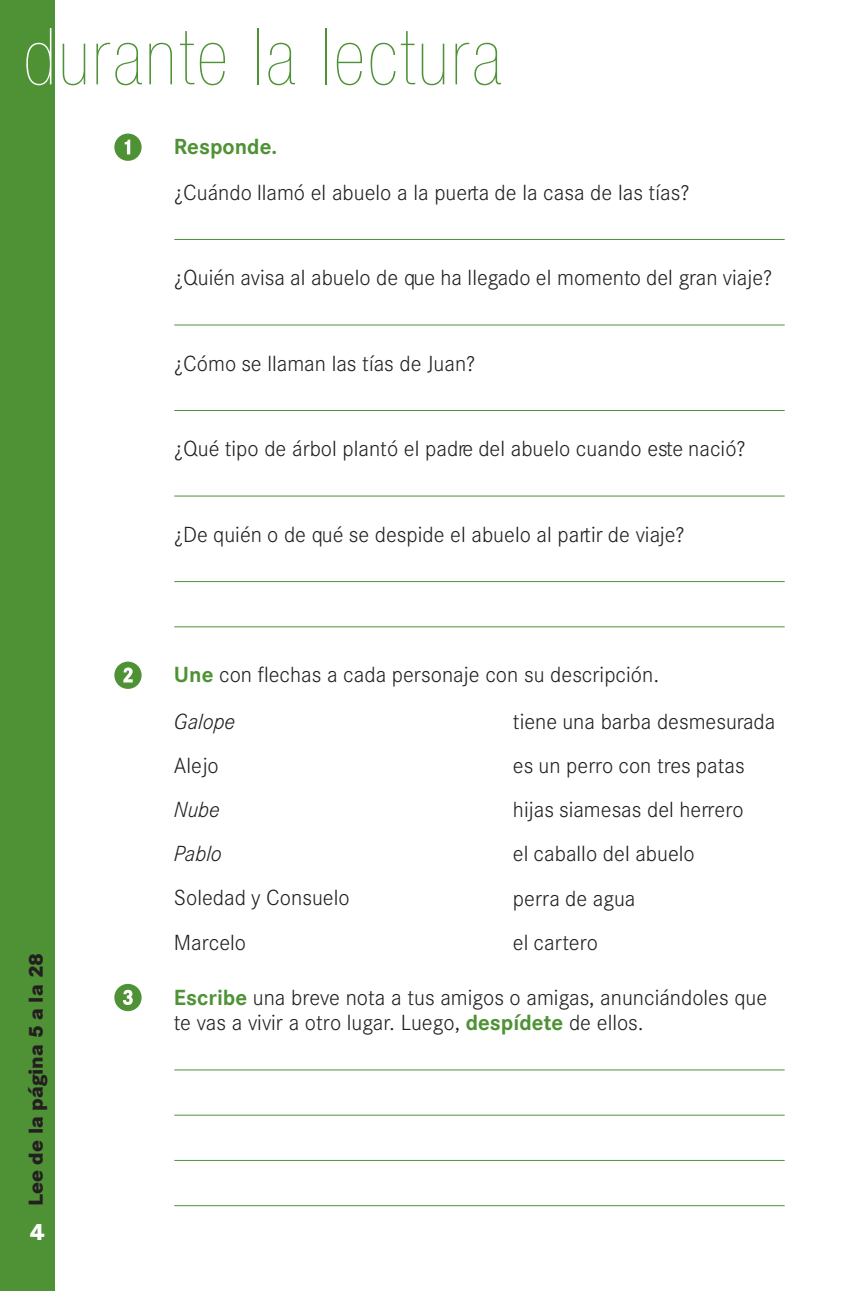
<style>
.page{position:relative;width:844px;height:1291px;background:#fff}
.page>*{position:absolute;margin:0;border:0;box-sizing:border-box;transform-origin:0 0}
.t1{font:900 condensed 78.75px "Helvetica Neue";letter-spacing:.04em;color:#4f9236}
.t2{font:800 24.5px "Corporate S";color:#fff}
.t3{font:300 22.75px/44.1px "Corporate S";color:#231f20}
.t4{font:700 22.75px "Corporate S";color:#4f9236}
.t5{font:italic 300 22.75px/44.1px "Corporate S";color:#231f20}
.t6{font:800 21px "Corporate S";color:#231f20}
.s1{color:#fff}
.s2{font-weight:700;color:#4f9236}
.s3{font-style:italic}
</style>
<div class="page">
<hr style="left:174px;top:239px;width:610px;height:1px;background:#4f9236">
<hr style="left:174px;top:324px;width:610px;height:1px;background:#4f9236">
<hr style="left:174px;top:410px;width:610px;height:1px;background:#4f9236">
<hr style="left:174px;top:495px;width:610px;height:1px;background:#4f9236">
<hr style="left:174px;top:581px;width:610px;height:1px;background:#4f9236">
<hr style="left:174px;top:626px;width:610px;height:1px;background:#4f9236">
<hr style="left:174px;top:1069px;width:610px;height:1px;background:#4f9236">
<hr style="left:174px;top:1114px;width:610px;height:1px;background:#4f9236">
<hr style="left:174px;top:1159px;width:610px;height:1px;background:#4f9236">
<hr style="left:174px;top:1204px;width:610px;height:1px;background:#4f9236">
<svg style="left:114px;top:133px;width:28px;height:28px"></svg>
<svg style="left:114px;top:661px;width:28px;height:27px"></svg>
<svg style="left:114px;top:983px;width:28px;height:28px"></svg>
<div style="left:0;top:0;width:55px;height:1290px;background:#4f9236"></div>
<h1 class="t1" style="left:23px;top:28px;width:479px"><span class="s1">d</span>urante la lectura</h1>
<p class="t4" style="left:174px;top:134px;width:105px">Responde.</p>
<p class="t3" style="left:174px;top:170px;width:517px">¿Cuándo llamó el abuelo a la puerta de la casa de las tías?</p>
<p class="t3" style="left:174px;top:256px;width:600px">¿Quién avisa al abuelo de que ha llegado el momento del gran viaje?</p>
<p class="t3" style="left:174px;top:341px;width:303px">¿Cómo se llaman las tías de Juan?</p>
<p class="t3" style="left:174px;top:427px;width:573px">¿Qué tipo de árbol plantó el padre del abuelo cuando este nació?</p>
<p class="t6" style="left:23px;top:1206px;width:255px;rotate:-90deg">Lee de la página 5 a la 28</p>
<p class="t2" style="left:30px;top:1216px;width:17px">4</p>
<p class="t3" style="left:174px;top:512px;width:512px">¿De quién o de qué se despide el abuelo al partir de viaje?</p>
<p class="t3" style="left:174px;top:651px;width:487px;line-height:46.9px"><span class="s2">Une</span> con flechas a cada personaje con su descripción.<br><span class="s3">Galope</span></p>
<p class="t3" style="left:174px;top:744px;width:46px">Alejo</p>
<p class="t5" style="left:174px;top:787px;width:50px">Nube<br>Pablo</p>
<p class="t3" style="left:174px;top:876px;width:177px">Soledad y Consuelo<br>Marcelo</p>
<p class="t3" style="left:513px;top:700px;width:264px">tiene una barba desmesurada es un perro con tres patas hijas siamesas del herrero<br>el caballo del abuelo<br>perra de agua<br>el cartero</p>
<p class="t3" style="left:174px;top:984px;width:595px;line-height:25.4px"><span class="s2">Escribe</span> una breve nota a tus amigos o amigas, anunciándoles que te vas a vivir a otro lugar. Luego, <span class="s2">despídete</span> de ellos.</p>
</div>
